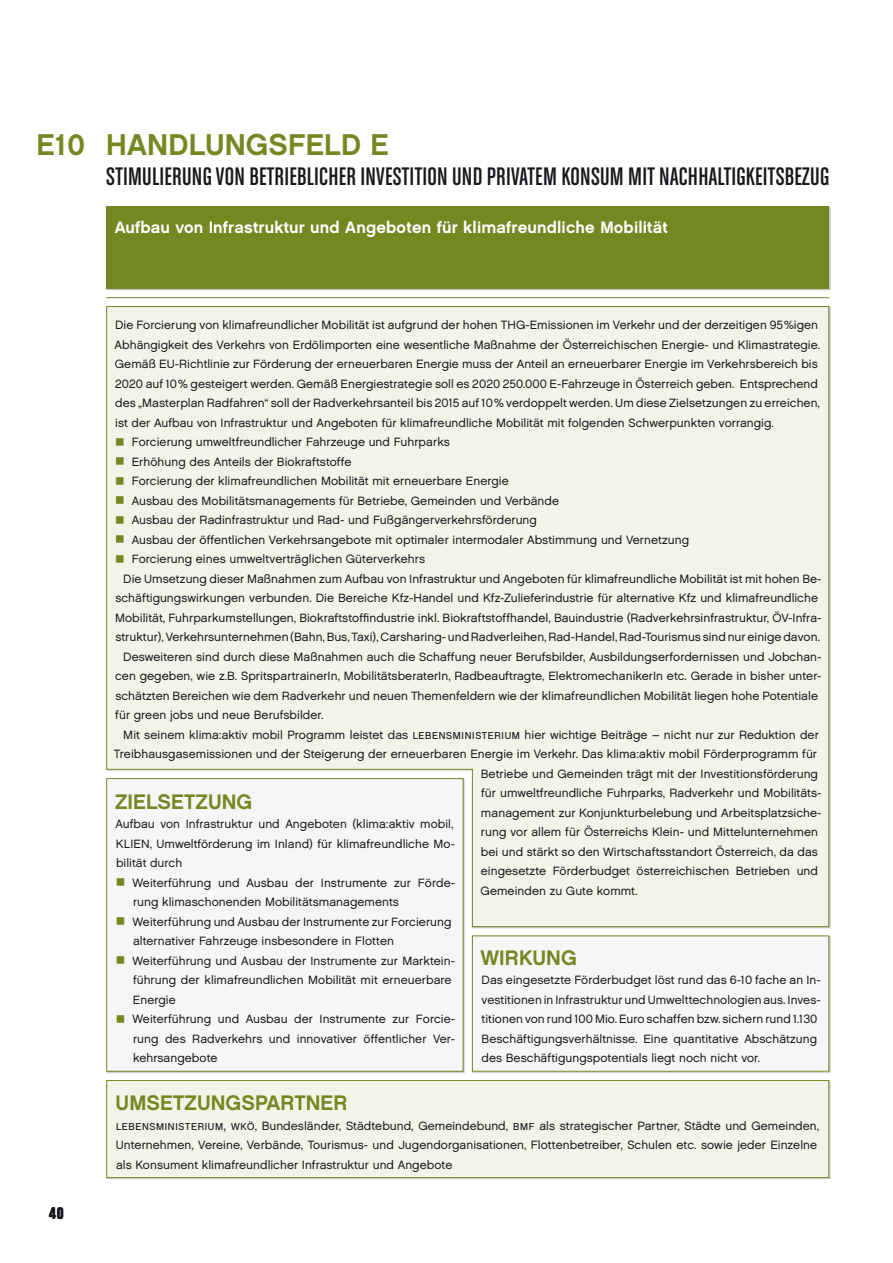
<style>
.page{position:relative;width:893px;height:1263px;background:#fff}
.page>*{position:absolute;margin:0;border:0;box-sizing:border-box;transform-origin:0 0}
.t1{font:30px "Chalet New York Nineteen Sixty";color:#748822}
.t2{font:27px "Chalet Comprime Cologne Sixty";letter-spacing:.01em;color:#1a171c}
.t3{font:21px "Chalet New York Nineteen Sixty";letter-spacing:.005em;color:#748822}
.t4{font:18px "Chalet Comprime Hong Kong Sixty";color:#1a171c}
.t5{font:16.5px "Chalet New York Nineteen Sixty";letter-spacing:.01em;color:#fff}
.t6{font:12px/19.5px "Chalet London Nineteen Sixty";letter-spacing:.005em;color:#1a171c}
.s1{font-family:"Chalet Book PSSC"}
</style>
<div class="page">
<div style="left:106px;top:306px;width:724px;height:621px;background:#f2f3e9"></div>
<div style="left:106px;top:206px;width:731px;height:90px;background:#1a171c;opacity:.25"></div>
<div style="left:106px;top:206px;width:723px;height:83px;background:#748822"></div>
<hr style="left:106px;top:297px;width:723px;height:1px;background:#748822">
<div style="left:106px;top:778px;width:370px;height:312px;background:#1a171c;opacity:.25"></div>
<div style="left:107px;top:778px;width:356px;height:293px;background:#f6f6f7"></div>
<div style="left:106px;top:778px;width:357px;height:293px;border:1px solid #748822"></div>
<div style="left:472px;top:935px;width:370px;height:155px;background:#1a171c;opacity:.25"></div>
<div style="left:472px;top:936px;width:357px;height:135px;background:#f6f6f7"></div>
<div style="left:106px;top:1080px;width:735px;height:117px;background:#1a171c;opacity:.25"></div>
<div style="left:107px;top:1080px;width:722px;height:97px;background:#f2f3e9"></div>
<div style="left:106px;top:1080px;width:723px;height:98px;border:1px solid #748822"></div>
<svg style="left:116px;top:438px;width:8px;height:7px"></svg>
<svg style="left:116px;top:457px;width:8px;height:8px"></svg>
<svg style="left:116px;top:477px;width:8px;height:7px"></svg>
<svg style="left:116px;top:496px;width:8px;height:8px"></svg>
<svg style="left:116px;top:516px;width:8px;height:7px"></svg>
<svg style="left:116px;top:535px;width:8px;height:8px"></svg>
<svg style="left:116px;top:555px;width:8px;height:7px"></svg>
<h1 class="t1" style="left:36px;top:127px;width:50px">E10</h1>
<h1 class="t1" style="left:106px;top:127px;width:42px">Handlungsfeld</h1>
<h1 class="t1" style="left:371px;top:127px;width:20px">E</h1>
<h2 class="t2" style="left:106px;top:162px;width:724px">STIMULIERUNG VON BETRIEBLICHER INVESTITION UND PRIVATEM KONSUM MIT NACHHALTIGKEITSBEZUG</h2>
<h3 class="t5" style="left:115px;top:217px;width:554px">Aufbau von Infrastruktur und Angeboten für klimafreundliche Mobilität</h3>
<h3 class="t4" style="left:49px;top:1203px;width:16px">40</h3>
<p class="t6" style="left:115px;top:315px;width:704px">Die Forcierung von klimafreundlicher Mobilität ist aufgrund der hohen THG-Emissionen im Verkehr und der derzeitigen 95%igen</p>
<p class="t6" style="left:115px;top:335px;width:707px">Abhängigkeit des Verkehrs von Erdölimporten eine wesentliche Maßnahme der Österreichischen Energie- und Klimastrategie.</p>
<p class="t6" style="left:115px;top:354px;width:704px">Gemäß EU-Richtlinie zur Förderung der erneuerbaren Energie muss der Anteil an erneuerbarer Energie im Verkehrsbereich bis</p>
<p class="t6" style="left:115px;top:374px;width:704px">2020 auf 10% gesteigert werden. Gemäß Energiestrategie soll es 2020 250.000 E-Fahrzeuge in Österreich geben. Entsprechend</p>
<p class="t6" style="left:115px;top:393px;width:706px">des „Masterplan Radfahren“ soll der Radverkehrsanteil bis 2015 auf 10% verdoppelt werden. Um diese Zielsetzungen zu erreichen,</p>
<p class="t6" style="left:115px;top:413px;width:660px">ist der Aufbau von Infrastruktur und Angeboten für klimafreundliche Mobilität mit folgenden Schwerpunkten vorrangig.</p>
<p class="t6" style="left:132px;top:432px;width:319px">Forcierung umweltfreundlicher Fahrzeuge und Fuhrparks</p>
<p class="t6" style="left:132px;top:452px;width:221px">Erhöhung des Anteils der Biokraftstoffe</p>
<p class="t6" style="left:132px;top:471px;width:378px">Forcierung der klimafreundlichen Mobilität mit erneuerbare Energie</p>
<p class="t6" style="left:132px;top:491px;width:429px">Ausbau des Mobilitätsmanagements für Betriebe, Gemeinden und Verbände</p>
<p class="t6" style="left:132px;top:510px;width:407px">Ausbau der Radinfrastruktur und Rad- und Fußgängerverkehrsförderung</p>
<p class="t6" style="left:132px;top:530px;width:559px">Ausbau der öffentlichen Verkehrsangebote mit optimaler intermodaler Abstimmung und Vernetzung</p>
<p class="t6" style="left:132px;top:549px;width:295px">Forcierung eines umweltverträglichen Güterverkehrs</p>
<p class="t6" style="left:123px;top:569px;width:700px">Die Umsetzung dieser Maßnahmen zum Aufbau von Infrastruktur und Angeboten für klimafreundliche Mobilität ist mit hohen Be-</p>
<p class="t6" style="left:115px;top:588px;width:704px">schäftigungswirkungen verbunden. Die Bereiche Kfz-Handel und Kfz-Zulieferindustrie für alternative Kfz und klimafreundliche</p>
<p class="t6" style="left:115px;top:608px;width:708px">Mobilität, Fuhrparkumstellungen, Biokraftstoffindustrie inkl. Biokraftstoffhandel, Bauindustrie (Radverkehrsinfrastruktur, ÖV-Infra-</p>
<p class="t6" style="left:115px;top:627px;width:706px">struktur), Verkehrsunternehmen (Bahn, Bus, Taxi), Carsharing- und Radverleihen, Rad-Handel, Rad-Tourismus sind nur einige davon.</p>
<p class="t6" style="left:123px;top:647px;width:700px">Desweiteren sind durch diese Maßnahmen auch die Schaffung neuer Berufsbilder, Ausbildungserfordernissen und Jobchan-</p>
<p class="t6" style="left:115px;top:666px;width:708px">cen gegeben, wie z.B. SpritspartrainerIn, MobilitätsberaterIn, Radbeauftragte, ElektromechanikerIn etc. Gerade in bisher unter-</p>
<p class="t6" style="left:115px;top:686px;width:704px">schätzten Bereichen wie dem Radverkehr und neuen Themenfeldern wie der klimafreundlichen Mobilität liegen hohe Potentiale</p>
<p class="t6" style="left:115px;top:705px;width:210px">für green jobs und neue Berufsbilder.</p>
<p class="t6" style="left:123px;top:725px;width:697px">Mit seinem klima:aktiv mobil Programm leistet das <span class="s1">LEBENSMINISTERIUM</span> hier wichtige Beiträge – nicht nur zur Reduktion der</p>
<p class="t6" style="left:114px;top:744px;width:705px">Treibhausgasemissionen und der Steigerung der erneuerbaren Energie im Verkehr. Das klima:aktiv mobil Förderprogramm für</p>
<p class="t6" style="left:481px;top:764px;width:339px">Betriebe und Gemeinden trägt mit der Investitionsförderung</p>
<p class="t6" style="left:481px;top:783px;width:342px">für umweltfreundliche Fuhrparks, Radverkehr und Mobilitäts-</p>
<p class="t6" style="left:481px;top:803px;width:342px">management zur Konjunkturbelebung und Arbeitsplatzsiche-</p>
<p class="t6" style="left:481px;top:822px;width:339px">rung vor allem für Österreichs Klein- und Mittelunternehmen</p>
<p class="t6" style="left:481px;top:842px;width:338px">bei und stärkt so den Wirtschaftsstandort Österreich, da das</p>
<p class="t6" style="left:481px;top:861px;width:339px">eingesetzte Förderbudget österreichischen Betrieben und</p>
<p class="t6" style="left:481px;top:881px;width:158px">Gemeinden zu Gute kommt.</p>
<h3 class="t3" style="left:115px;top:789px;width:139px">ZIELSETZUNG</h3>
<p class="t6" style="left:115px;top:814px;width:341px">Aufbau von Infrastruktur und Angeboten (klima:aktiv mobil,<br>KLIEN, Umweltförderung im Inland) für klimafreundliche Mo&shy;bilität durch</p>
<p class="t6" style="left:133px;top:873px;width:324px">Weiterführung und Ausbau der Instrumente zur Förde&shy;rung klimaschonenden Mobilitätsmanagements Weiterführung und Ausbau der Instrumente zur Forcierung alternativer Fahrzeuge insbesondere in Flotten Weiterführung und Ausbau der Instrumente zur Marktein&shy;führung der klimafreundlichen Mobilität mit erneuerbare Energie<br>Weiterführung und Ausbau der Instrumente zur Forcie&shy;rung des Radverkehrs und innovativer öffentlicher Ver&shy;kehrsangebote</p>
<h3 class="t3" style="left:480px;top:945px;width:98px">WIRKUNG</h3>
<p class="t6" style="left:482px;top:970px;width:341px">Das eingesetzte Förderbudget löst rund das 6-10 fache an In&shy;vestitionen in Infrastruktur und Umwelttechnologien aus. Inves&shy;titionen von rund 100 Mio. Euro schaffen bzw. sichern rund 1.130<br>Beschäftigungsverhältnisse. Eine quantitative Abschätzung des Beschäftigungspotentials liegt noch nicht vor.</p>
<h3 class="t3" style="left:116px;top:1090px;width:231px">UMSETZUNGSPARTNER</h3>
<p class="t6" style="left:116px;top:1116px;width:705px"><span class="s1">LEBENSMINISTERIUM, WKÖ</span>, Bundesländer, Städtebund, Gemeindebund, <span class="s1">BMF</span> als strategischer Partner, Städte und Gemeinden,<br>Unternehmen, Vereine, Verbände, Tourismus- und Jugendorganisationen, Flottenbetreiber, Schulen etc. sowie jeder Einzelne als Konsument klimafreundlicher Infrastruktur und Angebote</p>
</div>
